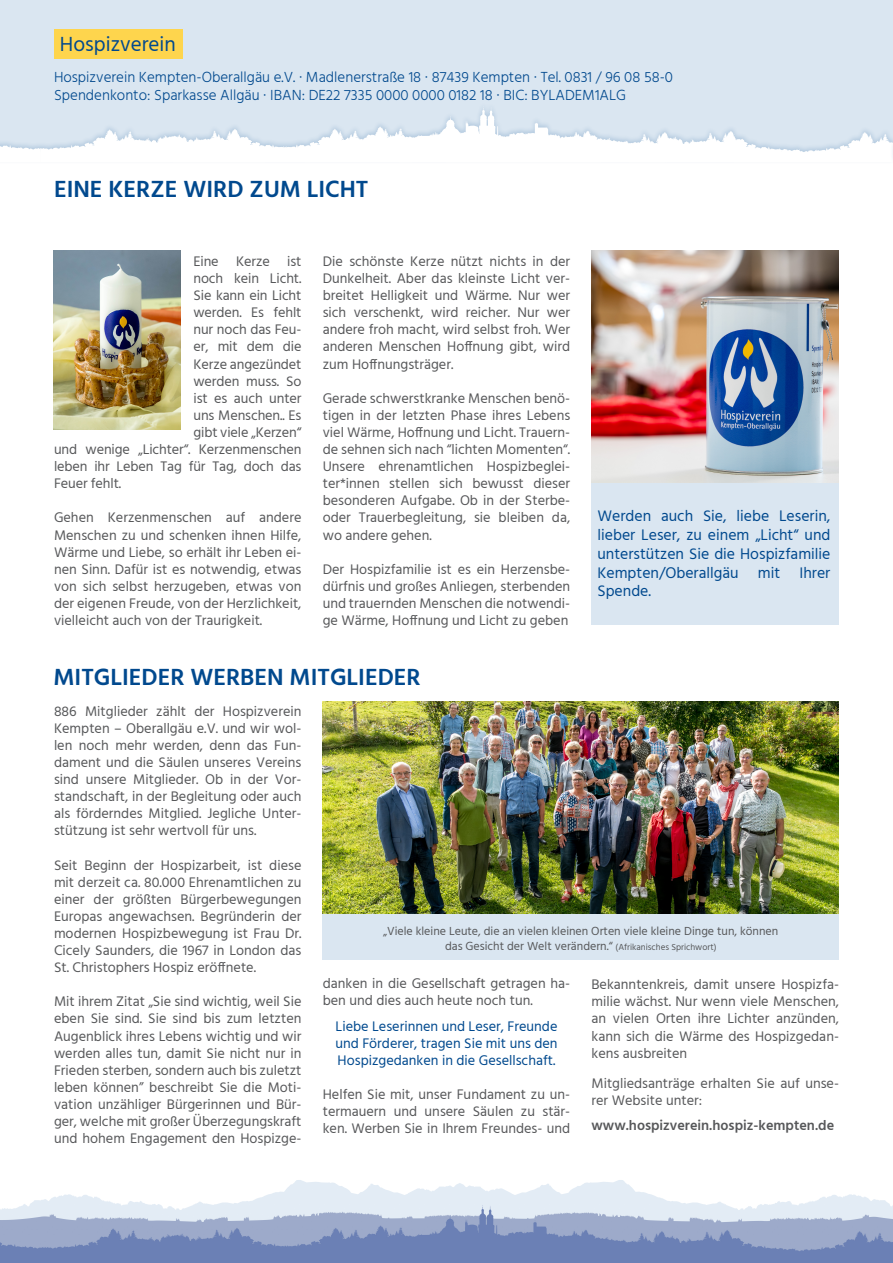
<style>
.page{position:relative;width:893px;height:1263px;background:#fff}
.page>*{position:absolute;margin:0;border:0;box-sizing:border-box;transform-origin:0 0}
.t1{font:600 24px "Hind";color:#01498e}
.t2{font:21px "Hind";color:#01498e}
.t3{font:15.75px/18.9px "Hind";color:#01498e;text-align:justify}
.t4{font:300 15px/18px "Hind";color:#01498e}
.t5{font:14.25px/17.1px "Hind";color:#57585a;text-align:justify}
.t6{font:14.25px/17.1px "Hind";color:#01498e;text-align:justify}
.t7{font:600 14.25px "Hind";color:#57585a}
.t8{font:12px/14.4px "Hind";color:#57585a;text-align:center}
.s1{font-size:9px}
</style>
<div class="page">
<div style="left:0;top:0;width:893px;height:151px;background:#dae6f1"></div>
<div style="left:0;top:100px;width:893px;height:65px;background:#01498e;opacity:.18"></div>
<svg style="left:0;top:106px;width:889px;height:56px"></svg>
<hr style="left:889px;top:100px;width:4px;height:65px;background:#01498e;opacity:.18">
<img style="left:0;top:1180px;width:893px;height:83px">
<div style="left:54px;top:29px;width:128px;height:30px;background:#fed54d"></div>
<img style="left:53px;top:251px;width:128px;height:178px">
<img style="left:323px;top:702px;width:516px;height:212px">
<div style="left:323px;top:914px;width:516px;height:46px;background:#dae6f1"></div>
<img style="left:591px;top:251px;width:248px;height:233px">
<div style="left:591px;top:484px;width:248px;height:141px;background:#dae6f1"></div>
<h2 class="t2" style="left:60px;top:30px;width:117px">Hospizverein</h2>
<p class="t4" style="left:54px;top:69px;width:620px">Hospizverein Kempten-Oberallgäu e.V. · Madlenerstraße 18 · 87439 Kempten · Tel. 0831 / 96 08 58-0<br>Spendenkonto: Sparkasse Allgäu · IBAN: DE22 7335 0000 0000 0182 18 · BIC: BYLADEM1ALG</p>
<h1 class="t1" style="left:54px;top:173px;width:316px">EINE KERZE WIRD ZUM LICHT</h1>
<p class="t5" style="left:193px;top:253px;width:110px">Eine Kerze ist</p>
<p class="t5" style="left:193px;top:270px;width:110px">noch kein Licht.</p>
<p class="t5" style="left:193px;top:288px;width:110px">Sie kann ein Licht</p>
<p class="t5" style="left:193px;top:305px;width:110px">werden. Es fehlt</p>
<p class="t5" style="left:193px;top:322px;width:110px">nur noch das Feu-</p>
<p class="t5" style="left:193px;top:339px;width:109px">er, mit dem die</p>
<p class="t5" style="left:193px;top:356px;width:110px">Kerze angezündet</p>
<p class="t5" style="left:193px;top:373px;width:110px">werden muss. So</p>
<p class="t5" style="left:193px;top:390px;width:110px">ist es auch unter</p>
<p class="t5" style="left:193px;top:407px;width:110px">uns Menschen.. Es</p>
<p class="t5" style="left:193px;top:424px;width:110px">gibt viele „Kerzen“</p>
<p class="t5" style="left:54px;top:441px;width:249px">und wenige „Lichter“. Kerzenmenschen</p>
<p class="t5" style="left:54px;top:459px;width:249px">leben ihr Leben Tag für Tag, doch das</p>
<p class="t5" style="left:54px;top:476px;width:69px">Feuer fehlt.</p>
<p class="t5" style="left:54px;top:510px;width:249px">Gehen Kerzenmenschen auf andere Menschen zu und schenken ihnen Hilfe, Wärme und Liebe, so erhält ihr Leben ei&shy;nen Sinn. Dafür ist es notwendig, etwas von sich selbst herzugeben, etwas von der eigenen Freude, von der Herzlichkeit, vielleicht auch von der Traurigkeit.</p>
<p class="t5" style="left:323px;top:253px;width:249px">Die schönste Kerze nützt nichts in der Dunkelheit. Aber das kleinste Licht ver&shy;breitet Helligkeit und Wärme. Nur wer sich verschenkt, wird reicher. Nur wer andere froh macht, wird selbst froh. Wer anderen Menschen Hoffnung gibt, wird zum Hoffnungsträger.</p>
<p class="t5" style="left:323px;top:390px;width:249px">Gerade schwerstkranke Menschen benö&shy;tigen in der letzten Phase ihres Lebens viel Wärme, Hoffnung und Licht. Trauern&shy;de sehnen sich nach “lichten Momenten“.<br>Unsere ehrenamtlichen Hospizbeglei&shy;ter*innen stellen sich bewusst dieser besonderen Aufgabe. Ob in der Sterbe&shy;oder Trauerbegleitung, sie bleiben da, wo andere gehen.</p>
<p class="t5" style="left:323px;top:561px;width:249px">Der Hospizfamilie ist es ein Herzensbe&shy;dürfnis und großes Anliegen, sterbenden und trauernden Menschen die notwendi&shy;ge Wärme, Hoffnung und Licht zu geben</p>
<h1 class="t1" style="left:53px;top:660px;width:369px">MITGLIEDER WERBEN MITGLIEDER</h1>
<p class="t3" style="left:597px;top:507px;width:234px">Werden auch Sie, liebe Leserin, lieber Leser, zu einem „Licht“ und unterstützen Sie die Hospizfamilie Kempten/Oberallgäu mit Ihrer Spende.</p>
<p class="t5" style="left:54px;top:703px;width:249px">886 Mitglieder zählt der Hospizverein Kempten – Oberallgäu e.V. und wir wol&shy;len noch mehr werden, denn das Fun&shy;dament und die Säulen unseres Vereins sind unsere Mitglieder. Ob in der Vor&shy;standschaft, in der Begleitung oder auch als förderndes Mitglied. Jegliche Unter&shy;stützung ist sehr wertvoll für uns.</p>
<p class="t5" style="left:54px;top:857px;width:249px">Seit Beginn der Hospizarbeit, ist diese mit derzeit ca. 80.000 Ehrenamtlichen zu einer der größten Bürgerbewegungen Europas angewachsen. Begründerin der modernen Hospizbewegung ist Frau Dr.<br>Cicely Saunders, die 1967 in London das St. Christophers Hospiz eröffnete.</p>
<p class="t5" style="left:54px;top:994px;width:249px">Mit ihrem Zitat „Sie sind wichtig, weil Sie eben Sie sind. Sie sind bis zum letzten Augenblick ihres Lebens wichtig und wir werden alles tun, damit Sie nicht nur in Frieden sterben, sondern auch bis zuletzt leben können” beschreibt Sie die Moti&shy;vation unzähliger Bürgerinnen und Bür&shy;ger, welche mit großer Überzegungskraft und hohem Engagement den Hospizge-</p>
<p class="t8" style="left:383px;top:925px;width:397px">„Viele kleine Leute, die an vielen kleinen Orten viele kleine Dinge tun, können das Gesicht der Welt verändern.“ <span class="s1">(Afrikanisches Sprichwort)</span></p>
<p class="t5" style="left:323px;top:975px;width:249px">danken in die Gesellschaft getragen ha&shy;ben und dies auch heute noch tun.</p>
<p class="t6" style="left:335px;top:1018px;width:224px">Liebe Leserinnen und Leser, Freunde und Förderer, tragen Sie mit uns den Hospizgedanken in die Gesellschaft.</p>
<p class="t5" style="left:323px;top:1086px;width:249px">Helfen Sie mit, unser Fundament zu un&shy;termauern und unsere Säulen zu stär&shy;ken. Werben Sie in Ihrem Freundes- und</p>
<p class="t5" style="left:591px;top:977px;width:249px">Bekanntenkreis, damit unsere Hospizfa&shy;milie wächst. Nur wenn viele Menschen, an vielen Orten ihre Lichter anzünden, kann sich die Wärme des Hospizgedan&shy;kens ausbreiten</p>
<p class="t5" style="left:591px;top:1075px;width:249px">Mitgliedsanträge erhalten Sie auf unse&shy;rer Website unter:</p>
<p class="t7" style="left:591px;top:1115px;width:244px">WWW.HOSPIZVEREIN.HOSPIZ-KEMPTEN.DE</p>
</div>
